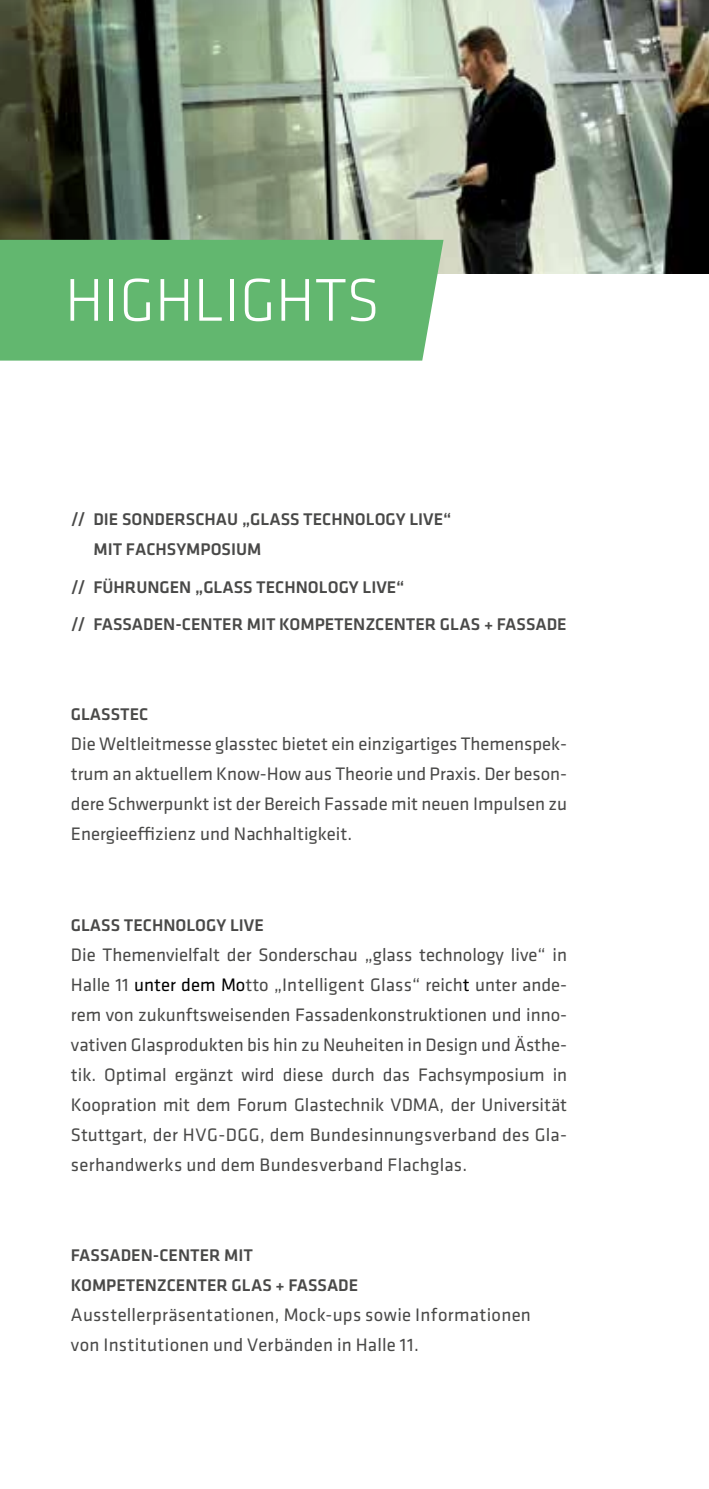
<style>
.page{position:relative;width:709px;height:1489px;background:#fff}
.page>*{position:absolute;margin:0;border:0;box-sizing:border-box;transform-origin:0 0}
.t1{font:300 62.5px "Klavika";color:#fff}
.t2{font:18.75px/30px "Klavika";letter-spacing:.01em;color:#494948;text-align:justify}
.t3{font:500 17.5px/30px "Klavika";color:#494948}
.s1{color:#000}
</style>
<div class="page">
<img style="left:0;top:0;width:709px;height:274px">
<div style="left:0;top:240px;width:443px;height:120px;background:#62b76f"></div>
<h1 class="t1" style="left:65px;top:262px;width:317px">HIGHLIGHTS</h1>
<p class="t3" style="left:93px;top:504px;width:359px;text-indent:-23px">// DIE SONDERSCHAU „GLASS TECHNOLOGY LIVE“<br>MIT FACHSYMPOSIUM</p>
<p class="t3" style="left:71px;top:567px;width:497px;line-height:37.5px">// FÜHRUNGEN „GLASS TECHNOLOGY LIVE“<br>// FASSADEN-CENTER MIT KOMPETENZCENTER GLAS + FASSADE</p>
<p class="t3" style="left:71px;top:699px;width:79px">GLASSTEC</p>
<p class="t2" style="left:71px;top:728px;width:498px">Die Weltleitmesse glasstec bietet ein einzigartiges Themenspek&shy;trum an aktuellem Know-How aus Theorie und Praxis. Der beson&shy;dere Schwerpunkt ist der Bereich Fassade mit neuen Impulsen zu Energieeffizienz und Nachhaltigkeit.</p>
<p class="t3" style="left:71px;top:909px;width:194px">GLASS TECHNOLOGY LIVE</p>
<p class="t2" style="left:71px;top:938px;width:498px">Die Themenvielfalt der Sonderschau „glass technology live“ in Halle 11 <span class="s1">unter dem Mo</span>tto „Intelligent Glass“ reich<span class="s1">t</span> unter ande&shy;rem von zukunftsweisenden Fassadenkonstruktionen und inno&shy;vativen Glasprodukten bis hin zu Neuheiten in Design und Ästhe&shy;tik. Optimal ergänzt wird diese durch das Fachsymposium in Koopration mit dem Forum Glastechnik VDMA, der Universität Stuttgart, der HVG-DGG, dem Bundesinnungsverband des Gla&shy;serhandwerks und dem Bundesverband Flachglas.</p>
<p class="t3" style="left:71px;top:1239px;width:289px">FASSADEN-CENTER MIT<br>KOMPETENZCENTER GLAS + FASSADE</p>
<p class="t2" style="left:71px;top:1298px;width:461px">Ausstellerpräsentationen, Mock-ups sowie Informationen von Institutionen und Verbänden in Halle 11.</p>
</div>
